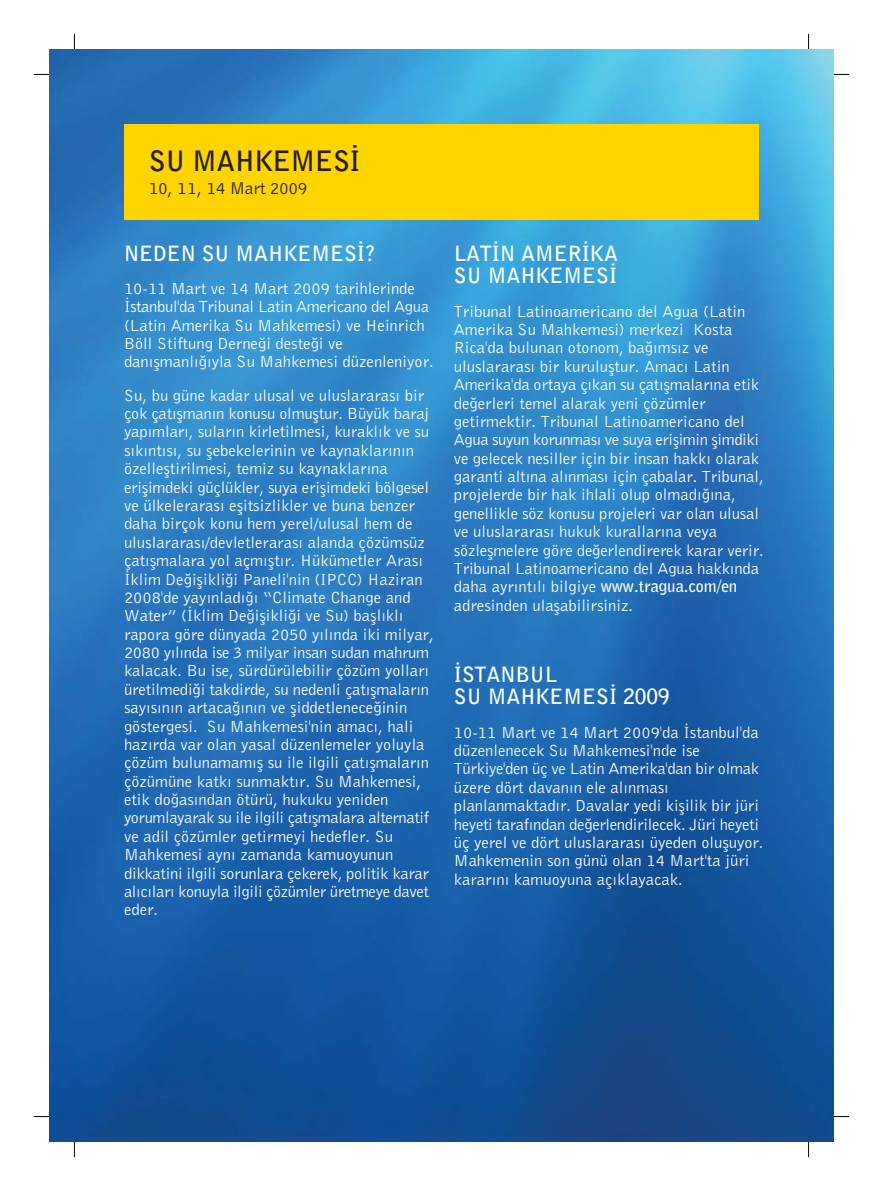
<style>
.page{position:relative;width:883px;height:1191px;background:#fff}
.page>*{position:absolute;margin:0;border:0;box-sizing:border-box;transform-origin:0 0}
.t1{font:700 28px "Bell Gothic";letter-spacing:-.02em;color:#231f20}
.t2{font:700 21px/22.8px "Bell Gothic";color:#fff}
.t3{font:17.5px "Bell Gothic Roman";letter-spacing:-.02em;color:#231f20}
.t4{font:16.62px/18.4px "Bell Gothic Roman";color:#fff}
.s1{font-family:"Bell Gothic";font-weight:700}
</style>
<div class="page">
<svg style="left:34px;top:1116px;width:16px;height:1px"></svg>
<svg style="left:74px;top:1141px;width:1px;height:16px"></svg>
<svg style="left:34px;top:74px;width:16px;height:1px"></svg>
<svg style="left:74px;top:34px;width:1px;height:16px"></svg>
<svg style="left:833px;top:74px;width:16px;height:1px"></svg>
<svg style="left:808px;top:34px;width:1px;height:16px"></svg>
<svg style="left:833px;top:1116px;width:16px;height:1px"></svg>
<svg style="left:808px;top:1141px;width:1px;height:16px"></svg>
<img style="left:50px;top:50px;width:783px;height:1091px">
<div style="left:124px;top:124px;width:635px;height:95px;background:#ffd400"></div>
<h1 class="t1" style="left:149px;top:150px;width:213px">SU MAHKEMES‹</h1>
<p class="t3" style="left:149px;top:182px;width:160px">10, 11, 14 Mart 2009</p>
<p class="t2" style="left:124px;top:243px;width:253px">NEDEN SU MAHKEMES‹?</p>
<p class="t4" style="left:124px;top:280px;width:311px">10-11 Mart ve 14 Mart 2009 tarihlerinde ‹stanbul'da Tribunal Latin Americano del Agua (Latin Amerika Su Mahkemesi) ve Heinrich Böll Stiftung Derne¤i deste¤i ve dan›flmanl›¤›yla Su Mahkemesi düzenleniyor.</p>
<p class="t4" style="left:124px;top:387px;width:311px">Su, bu güne kadar ulusal ve uluslararas› bir çok çat›flman›n konusu olmufltur. Büyük baraj yap›mlar›, sular›n kirletilmesi, kurakl›k ve su s›k›nt›s›, su flebekelerinin ve kaynaklar›n›n özellefltirilmesi, temiz su kaynaklar›na eriflimdeki güçlükler, suya eriflimdeki bölgesel ve ülkeleraras› eflitsizlikler ve buna benzer daha birçok konu hem yerel/ulusal hem de uluslararas›/devletleraras› alanda çözümsüz çat›flmalara yol açm›flt›r. Hükümetler Aras› ‹klim De¤iflikli¤i Paneli'nin (IPCC) Haziran 2008'de yay›nlad›¤› “Climate Change and Water” (‹klim De¤iflikli¤i ve Su) bafll›kl› rapora göre dünyada 2050 y›l›nda iki milyar, 2080 y›l›nda ise 3 milyar insan sudan mahrum kalacak. Bu ise, sürdürülebilir çözüm yollar› üretilmedi¤i takdirde, su nedenli çat›flmalar›n say›s›n›n artaca¤›n›n ve fliddetlenece¤inin göstergesi. Su Mahkemesi'nin amac›, hali haz›rda var olan yasal düzenlemeler yoluyla çözüm bulunamam›fl su ile ilgili çat›flmalar›n çözümüne katk› sunmakt›r. Su Mahkemesi, etik do¤as›ndan ötürü, hukuku yeniden yorumlayarak su ile ilgili çat›flmalara alternatif ve adil çözümler getirmeyi hedefler. Su Mahkemesi ayn› zamanda kamuoyunun dikkatini ilgili sorunlara çekerek, politik karar al›c›lar› konuyla ilgili çözümler üretmeye davet eder.</p>
<p class="t2" style="left:454px;top:243px;width:166px">LAT‹N AMER‹KA<br>SU MAHKEMES‹</p>
<p class="t4" style="left:454px;top:303px;width:311px">Tribunal Latinoamericano del Agua (Latin Amerika Su Mahkemesi) merkezi Kosta Rica'da bulunan otonom, ba¤›ms›z ve uluslararas› bir kurulufltur. Amac› Latin Amerika'da ortaya ç›kan su çat›flmalar›na etik de¤erleri temel alarak yeni çözümler getirmektir. Tribunal Latinoamericano del Agua suyun korunmas› ve suya eriflimin flimdiki ve gelecek nesiller için bir insan hakk› olarak garanti alt›na al›nmas› için çabalar. Tribunal, projelerde bir hak ihlali olup olmad›¤›na, genellikle söz konusu projeleri var olan ulusal ve uluslararas› hukuk kurallar›na veya sözleflmelere göre de¤erlendirerek karar verir.<br>Tribunal Latinoamericano del Agua hakk›nda daha ayr›nt›l› bilgiye <span class="s1">www.tragua.com/en </span>adresinden ulaflabilirsiniz.</p>
<p class="t2" style="left:454px;top:664px;width:217px">‹STANBUL<br>SU MAHKEMES‹ 2009</p>
<p class="t4" style="left:454px;top:724px;width:311px">10-11 Mart ve 14 Mart 2009'da ‹stanbul'da düzenlenecek Su Mahkemesi'nde ise Türkiye'den üç ve Latin Amerika'dan bir olmak üzere dört davan›n ele al›nmas› planlanmaktad›r. Davalar yedi kiflilik bir jüri heyeti taraf›ndan de¤erlendirilecek. Jüri heyeti üç yerel ve dört uluslararas› üyeden olufluyor.<br>Mahkemenin son günü olan 14 Mart'ta jüri karar›n› kamuoyuna aç›klayacak.</p>
</div>
